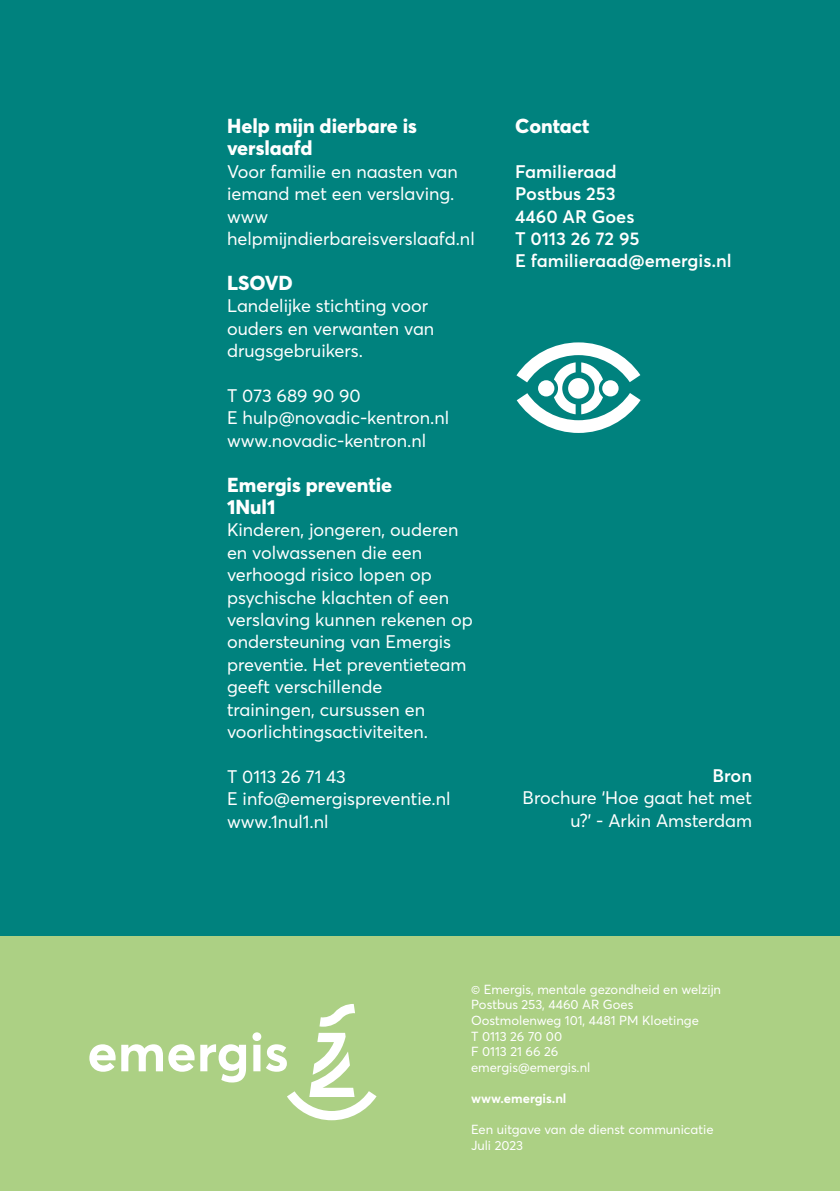
<style>
.page{position:relative;width:840px;height:1191px;background:#fff}
.page>*{position:absolute;margin:0;border:0;box-sizing:border-box;transform-origin:0 0}
.t1{font:800 20px/22.4px "Averta";color:#fff}
.t2{font:18px/22.4px "Averta";color:#fff}
.t3{font:600 18px/22.4px "Averta";color:#fff}
.t4{font:13px/15.6px "Averta";color:#fff}
.t5{font:700 13px "Averta";color:#fff}
</style>
<div class="page">
<div style="left:0;top:935px;width:839px;height:256px;background:#acd084"></div>
<div style="left:0;top:0;width:839px;height:935px;background:#00827e"></div>
<svg style="left:319px;top:1004px;width:36px;height:22px"></svg>
<svg style="left:89px;top:1044px;width:26px;height:27px"></svg>
<svg style="left:121px;top:1044px;width:73px;height:27px"></svg>
<svg style="left:200px;top:1044px;width:46px;height:38px"></svg>
<svg style="left:252px;top:1032px;width:124px;height:88px"></svg>
<svg style="left:516px;top:342px;width:124px;height:91px"></svg>
<p class="t1" style="left:227px;top:114px;width:191px">Help mijn dierbare is verslaafd</p>
<p class="t2" style="left:227px;top:159px;width:249px">Voor familie en naasten van iemand met een verslaving. www helpmijndierbareisverslaafd.nl</p>
<p class="t1" style="left:227px;top:270px;width:67px">LSOVD</p>
<p class="t2" style="left:227px;top:294px;width:209px">Landelijke stichting voor ouders en verwanten van drugsgebruikers.</p>
<p class="t2" style="left:227px;top:383px;width:223px">T 073 689 90 90<br>E hulp@novadic-kentron.nl www.novadic-kentron.nl</p>
<p class="t1" style="left:227px;top:472px;width:167px">Emergis preventie<br>1Nul1</p>
<p class="t2" style="left:227px;top:518px;width:247px">Kinderen, jongeren, ouderen en volwassenen die een verhoogd risico lopen op psychische klachten of een verslaving kunnen rekenen op ondersteuning van Emergis preventie. Het preventieteam geeft verschillende trainingen, cursussen en voorlichtingsactiviteiten.</p>
<p class="t2" style="left:227px;top:764px;width:225px">T 0113 26 71 43<br>E info@emergispreventie.nl www.1nul1.nl</p>
<p class="t1" style="left:514px;top:114px;width:76px">Contact</p>
<p class="t3" style="left:514px;top:159px;width:218px">Familieraad<br>Postbus 253<br>4460 AR Goes<br>T 0113 26 72 95<br>E familieraad@emergis.nl</p>
<p class="t3" style="left:712px;top:763px;width:41px">Bron</p>
<p class="t2" style="left:522px;top:786px;width:231px;text-align:right">Brochure ‘Hoe gaat het met u?’ - Arkin Amsterdam</p>
<p class="t4" style="left:471px;top:981px;width:251px">© Emergis, mentale gezondheid en welzijn<br>Postbus 253, 4460 AR Goes<br>Oostmolenweg 101, 4481 PM Kloetinge<br>T 0113 26 70 00<br>F 0113 21 66 26<br>emergis@emergis.nl</p>
<p class="t5" style="left:471px;top:1089px;width:97px">www.emergis.nl</p>
<p class="t4" style="left:471px;top:1121px;width:244px">Een uitgave van de dienst communicatie<br>Juli 2023</p>
</div>
